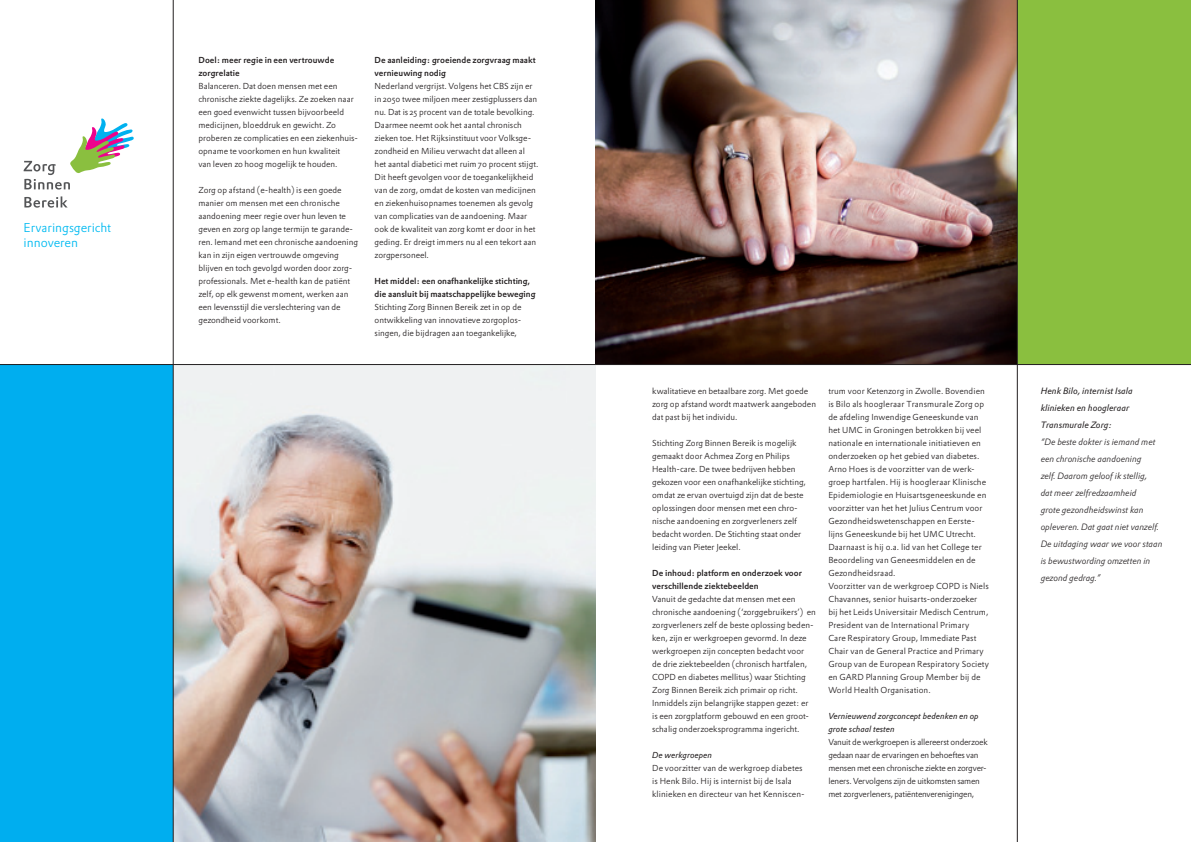
<style>
.page{position:relative;width:1191px;height:842px;background:#fff}
.page>*{position:absolute;margin:0;border:0;box-sizing:border-box;transform-origin:0 0}
.t1{font:12.6px/15px "DTL Prokyon ST Light";color:#00baf1}
.t2{font:italic 9px/17px "DTL Prokyon ST Light";color:#231f20}
.t3{font:9px/17px "DTL Prokyon ST Italic";color:#231f20}
.t4{font:8.5px/13px "DTL Prokyon ST Light";color:#231f20}
.t5{font:8.5px/13px "DTL Prokyon ST Medium";color:#231f20}
.t6{font:8.5px/13px "DTL Prokyon ST Light";letter-spacing:-.02em;color:#231f20}
.t7{font:8.5px/13px "DTL Prokyon ST Italic";color:#231f20}
</style>
<div class="page">
<img style="left:595px;top:0;width:422px;height:364px">
<img style="left:174px;top:365px;width:421px;height:477px">
<div style="left:0;top:364px;width:173px;height:478px;background:#00aeef"></div>
<div style="left:1017px;top:0;width:174px;height:365px;background:#8abf3f"></div>
<hr style="left:173px;top:0;width:1px;height:842px;background:#231f20">
<hr style="left:1017px;top:0;width:1px;height:842px;background:#231f20">
<svg style="left:24px;top:196px;width:44px;height:12px"></svg>
<svg style="left:24px;top:118px;width:110px;height:72px"></svg>
<hr style="left:0;top:364px;width:1191px;height:1px;background:#231f20">
<h1 class="t1" style="left:24px;top:220px;width:89px">Ervaringsgericht innoveren</h1>
<p class="t5" style="left:198px;top:54px;width:137px">Doel: meer regie in een vertrouwde zorgrelatie</p>
<p class="t4" style="left:198px;top:80px;width:161px">Balanceren. Dat doen mensen met een chronische ziekte dagelijks. Ze zoeken naar een goed evenwicht tussen bijvoorbeeld medicijnen, bloeddruk en gewicht. Zo proberen ze complicaties en een ziekenhuis&shy;opname te voorkomen en hun kwaliteit<br>van leven zo hoog mogelijk te houden.</p>
<p class="t4" style="left:198px;top:184px;width:161px">Zorg op afstand (e-health) is een goede manier om mensen met een chronische aandoening meer regie over hun leven te geven en zorg op lange termijn te garande&shy;ren. Iemand met een chronische aandoening kan in zijn eigen vertrouwde omgeving blijven en toch gevolgd worden door zorg&shy;professionals. Met e-health kan de patiënt zelf, op elk gewenst moment, werken aan een levensstijl die verslechtering van de gezondheid voorkomt.</p>
<p class="t5" style="left:375px;top:54px;width:163px">De aanleiding: groeiende zorgvraag maakt vernieuwing nodig</p>
<p class="t4" style="left:375px;top:80px;width:165px">Nederland vergrijst. Volgens het CBS zijn er in 2050 twee miljoen meer zestigplussers dan nu. Dat is 25 procent van de totale bevolking.<br>Daarmee neemt ook het aantal chronisch zieken toe. Het Rijksinstituut voor Volksge&shy;zondheid en Milieu verwacht dat alleen al het aantal diabetici met ruim 70 procent stijgt.<br>Dit heeft gevolgen voor de toegankelijkheid van de zorg, omdat de kosten van medicijnen en ziekenhuisopnames toenemen als gevolg van complicaties van de aandoening. Maar ook de kwaliteit van zorg komt er door in het geding. Er dreigt immers nu al een tekort aan zorgpersoneel.</p>
<p class="t5" style="left:375px;top:275px;width:163px">Het middel: een onafhankelijke stichting, die aansluit bij maatschappelijke beweging</p>
<p class="t4" style="left:375px;top:301px;width:148px;text-align:justify">Stichting Zorg Binnen Bereik zet in op de ontwikkeling van innovatieve zorgoplos&shy;singen, die bijdragen aan toegankelijke,</p>
<p class="t4" style="left:652px;top:384px;width:165px">kwalitatieve en betaalbare zorg. Met goede zorg op afstand wordt maatwerk aangeboden dat past bij het individu.</p>
<p class="t4" style="left:652px;top:436px;width:155px">Stichting Zorg Binnen Bereik is mogelijk gemaakt door Achmea Zorg en Philips Health-care. De twee bedrijven hebben gekozen voor een onafhankelijke stichting, omdat ze ervan overtuigd zijn dat de beste oplossingen door mensen met een chro&shy;nische aandoening en zorgverleners zelf bedacht worden. De Stichting staat onder leiding van Pieter Jeekel.</p>
<p class="t5" style="left:652px;top:566px;width:151px">De inhoud: platform en onderzoek voor verschillende ziektebeelden</p>
<p class="t4" style="left:652px;top:592px;width:165px">Vanuit de gedachte dat mensen met een chronische aandoening (‘zorggebruikers’) en zorgverleners zelf de beste oplossing beden&shy;ken, zijn er werkgroepen gevormd. In deze werkgroepen zijn concepten bedacht voor<br>de drie ziektebeelden (chronisch hartfalen, COPD en diabetes mellitus) waar Stichting Zorg Binnen Bereik zich primair op richt.<br>Inmiddels zijn belangrijke stappen gezet: er is een zorgplatform gebouwd en een groot&shy;schalig onderzoeksprogramma ingericht.</p>
<p class="t7" style="left:652px;top:748px;width:61px">De werkgroepen</p>
<p class="t4" style="left:652px;top:761px;width:154px">De voorzitter van de werkgroep diabetes is Henk Bilo. Hij is internist bij de Isala klinieken en directeur van het Kenniscen-</p>
<p class="t4" style="left:828px;top:384px;width:162px">trum voor Ketenzorg in Zwolle. Bovendien is Bilo als hoogleraar Transmurale Zorg op de afdeling Inwendige Geneeskunde van het UMC in Groningen betrokken bij veel nationale en internationale initiatieven en onderzoeken op het gebied van diabetes.<br>Arno Hoes is de voorzitter van de werk&shy;groep hartfalen. Hij is hoogleraar Klinische Epidemiologie en Huisartsgeneeskunde en voorzitter van het het Julius Centrum voor Gezondheidswetenschappen en Eerste&shy;lijns Geneeskunde bij het UMC Utrecht.<br>Daarnaast is hij o.a. lid van het College ter Beoordeling van Geneesmiddelen en de Gezondheidsraad.<br>Voorzitter van de werkgroep COPD is Niels Chavannes, senior huisarts-onderzoeker<br>bij het Leids Universitair Medisch Centrum, President van de International Primary<br>Care Respiratory Group, Immediate Past Chair van de General Practice and Primary Group van de European Respiratory Society en GARD Planning Group Member bij de World Health Organisation.</p>
<p class="t7" style="left:828px;top:709px;width:152px">Vernieuwend zorgconcept bedenken en op grote schaal testen</p>
<p class="t6" style="left:828px;top:735px;width:161px">Vanuit de werkgroepen is allereerst onderzoek gedaan naar de ervaringen en behoeftes van mensen met een chronische ziekte en zorgver&shy;leners. Vervolgens zijn de uitkomsten samen met zorgverleners, patiëntenverenigingen,</p>
<p class="t3" style="left:1040px;top:382px;width:94px">Henk Bilo, internist Isala klinieken en hoogleraar<br>Transmurale Zorg:</p>
<p class="t2" style="left:1040px;top:433px;width:123px">“De beste dokter is iemand met een chronische aandoening<br>zelf. Daarom geloof ik stellig,<br>dat meer zelfredzaamheid<br>grote gezondheidswinst kan opleveren. Dat gaat niet vanzelf.<br>De uitdaging waar we voor staan is bewustwording omzetten in gezond gedrag.”</p>
</div>
